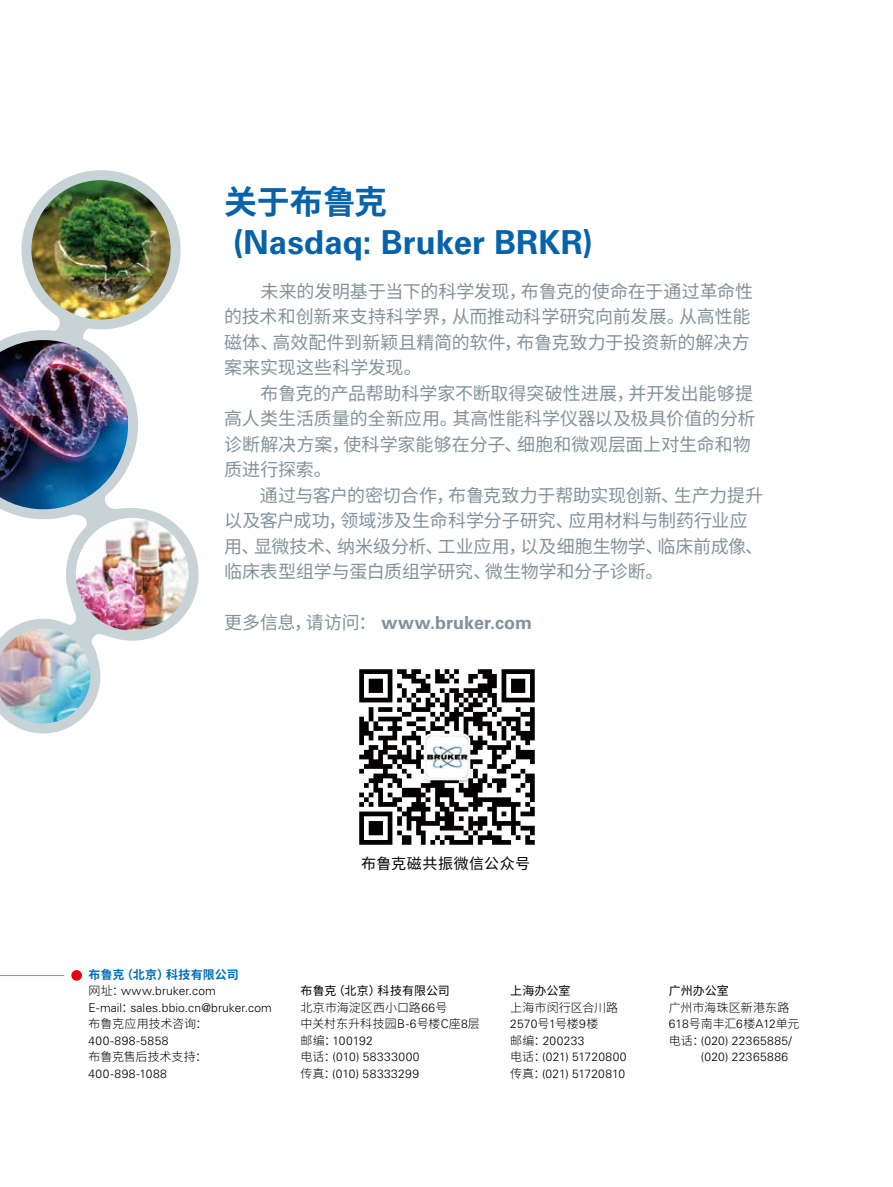
<style>
.page{position:relative;width:893px;height:1187px;background:#fff}
.page>*{position:absolute;margin:0;border:0;box-sizing:border-box;transform-origin:0 0}
.t1{font:700 33px "Univers LT Std";color:#0662aa}
.t2{font:700 33px "Source Han Sans CN";letter-spacing:-.005em;color:#0662aa}
.t3{font:18px/25.5px "Source Han Sans CN";letter-spacing:-.005em;color:#82929c}
.t4{font:700 18px "Univers LT Std";letter-spacing:.005em;color:#82929c}
.t5{font:15px "Source Han Sans CN";letter-spacing:.035em;color:#000}
.t6{font:300 12px/16.5px "Univers LT Std";letter-spacing:.025em;color:#000}
.t7{font:300 12px/16.5px "Source Han Sans CN";letter-spacing:.005em;color:#000}
.t8{font:700 12px "Source Han Sans CN";letter-spacing:.01em;color:#006dbb}
.t9{font:300 12px "Univers LT Std";letter-spacing:.045em;color:#000}
.t10{font:300 12px "Source Han Sans CN";letter-spacing:-.015em;color:#000}
.t11{font:12px "Source Han Sans CN";letter-spacing:.005em;color:#000}
.s1{font-family:"Source Han Sans CN";font-weight:400}
.s2{font-family:"Source Han Sans CN"}
.s3{font-weight:400}
.s4{font-family:"Univers LT Std"}
</style>
<div class="page">
<img style="left:359px;top:669px;width:176px;height:176px">
<img style="left:0;top:301px;width:148px;height:219px">
<img style="left:26px;top:175px;width:150px;height:149px;border-radius:75px">
<div style="left:21px;top:170px;width:160px;height:159px;border:10px solid #c8d3d8;border-radius:50%"></div>
<img style="left:0;top:595px;width:119px;height:139px">
<img style="left:71px;top:513px;width:123px;height:122px">
<div style="left:66px;top:508px;width:133px;height:132px;border:10px solid #c8d3d8;border-radius:50%"></div>
<hr style="left:0;top:975px;width:64px;height:1px;background:#84959e">
<div style="left:71px;top:969px;width:11px;height:11px;background:#e60012;border-radius:50%"></div>
<h1 class="t2" style="left:224px;top:183px;width:165px">关于布鲁克</h1>
<h1 class="t1" style="left:233px;top:223px;width:361px">(Nasdaq: Bruker BRKR)</h1>
<p class="t3" style="left:224px;top:278px;width:531px;text-indent:36px">未来的发明基于当下的科学发现，布鲁克的使命在于通过革命性的技术和创新来支持科学界，从而推动科学研究向前发展。从高性能磁体、高效配件到新颖且精简的软件，布鲁克致力于投资新的解决方案来实现这些科学发现。</p>
<p class="t3" style="left:224px;top:380px;width:533px;text-indent:36px">布鲁克的产品帮助科学家不断取得突破性进展，并开发出能够提高人类生活质量的全新应用。其高性能科学仪器以及极具价值的分析诊断解决方案，使科学家能够在分子、细胞和微观层面上对生命和物质进行探索。</p>
<p class="t3" style="left:224px;top:483px;width:541px;text-indent:36px">通过与客户的密切合作，布鲁克致力于帮助实现创新、生产力提升以及客户成功，领域涉及生命科学分子研究、应用材料与制药行业应用、显微技术、纳米级分析、工业应用，以及细胞生物学、临床前成像、临床表型组学与蛋白质组学研究、微生物学和分子诊断。</p>
<p class="t4" style="left:224px;top:612px;width:310px"><span class="s1">更多信息，请访问：</span> www.bruker.com</p>
<p class="t5" style="left:361px;top:854px;width:171px">布鲁克磁共振微信公众号</p>
<p class="t8" style="left:88px;top:967px;width:152px">布鲁克（北京）科技有限公司</p>
<p class="t6" style="left:88px;top:982px;width:185px"><span class="s2">网址：</span>www.bruker.com<br>E-mail<span class="s2">：</span>sales.bbio.cn@bruker.com</p>
<p class="t7" style="left:88px;top:1015px;width:121px">布鲁克应用技术咨询：</p>
<p class="t6" style="left:88px;top:1032px;width:82px">400-898-5858</p>
<p class="t10" style="left:88px;top:1050px;width:120px">布鲁克售后技术支持：</p>
<p class="t9" style="left:88px;top:1066px;width:80px">400-898-1088</p>
<p class="t7" style="left:301px;top:982px;width:181px"><span class="s3">布鲁克（北京）科技有限公司<br></span>北京市海淀区西小口路<span class="s4">66</span>号<br>中关村东升科技园<span class="s4">B-6</span>号楼<span class="s4">C</span>座<span class="s4">8</span>层</p>
<p class="t6" style="left:301px;top:1032px;width:121px"><span class="s2">邮编：</span>100192<br><span class="s2">电话：</span>(010) 58333000<span class="s2">传真：</span>(010) 58333299</p>
<p class="t11" style="left:510px;top:984px;width:62px">上海办公室</p>
<p class="t7" style="left:510px;top:999px;width:110px">上海市闵行区合川路</p>
<p class="t6" style="left:510px;top:1015px;width:118px">2570<span class="s2">号</span>1<span class="s2">号楼</span>9<span class="s2">楼<br>邮编：</span>200233<br><span class="s2">电话：</span>(021) 51720800<span class="s2">传真：</span>(021) 51720810</p>
<p class="t11" style="left:669px;top:984px;width:61px">广州办公室</p>
<p class="t7" style="left:669px;top:999px;width:122px">广州市海珠区新港东路</p>
<p class="t6" style="left:669px;top:1015px;width:132px">618<span class="s2">号南丰汇</span>6<span class="s2">楼</span>A12<span class="s2">单元</span></p>
<p class="t6" style="left:669px;top:1032px;width:125px"><span class="s2">电话：</span>(020) 22365885/</p>
<p class="t6" style="left:701px;top:1048px;width:89px">(020) 22365886</p>
</div>
